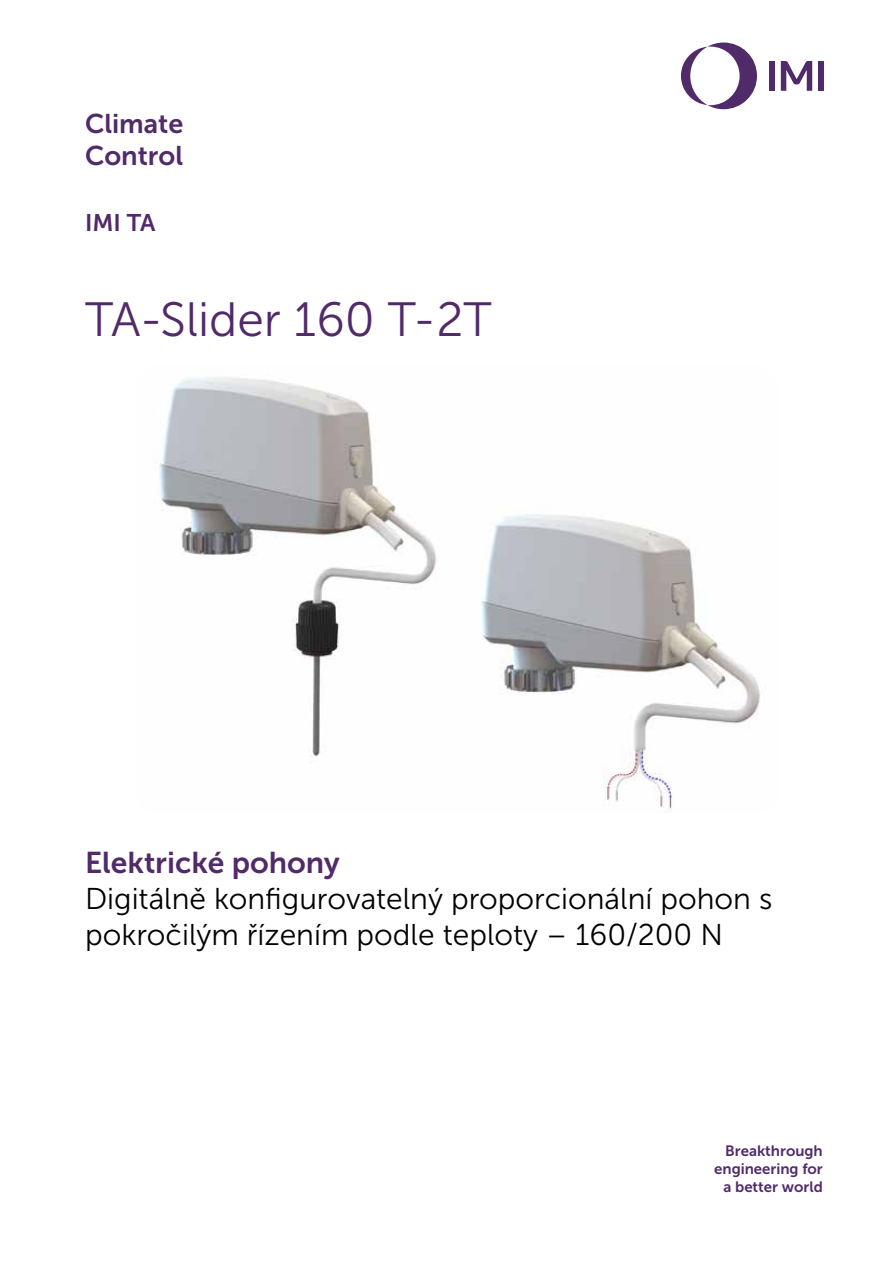
<style>
.page{position:relative;width:893px;height:1263px;background:#fff}
.page>*{position:absolute;margin:0;border:0;box-sizing:border-box;transform-origin:0 0}
.t1{font:48px "Museo Sans 300";color:#512a6a}
.t2{font:30px/36px "Museo Sans 300";color:#000}
.t3{font:30px "Museo Sans 700";color:#512a6a}
.t4{font:27px/32.4px "Museo Sans 700";color:#512a6a}
.t5{font:24px "Museo Sans 700";color:#512a6a}
.t6{font:15px/18px "Museo Sans 700";color:#512a6a;text-align:right}
</style>
<div class="page">
<svg style="left:681px;top:43px;width:76px;height:66px"></svg>
<div style="left:769px;top:61px;width:6px;height:30px;background:#512a6a"></div>
<div style="left:818px;top:61px;width:6px;height:30px;background:#512a6a"></div>
<svg style="left:781px;top:61px;width:31px;height:30px"></svg>
<img style="left:159px;top:377px;width:601px;height:434px">
<p class="t4" style="left:85px;top:107px;width:100px">Climate<br>Control</p>
<p class="t5" style="left:85px;top:210px;width:72px">IMI TA</p>
<h1 class="t1" style="left:85px;top:293px;width:408px">TA-Slider 160 T-2T</h1>
<p class="t3" style="left:85px;top:846px;width:256px">Elektrické pohony</p>
<p class="t2" style="left:85px;top:881px;width:689px">Digitálně konfigurovatelný proporcionální pohon s pokročilým řízením podle teploty – 160/200 N</p>
<p class="t6" style="left:714px;top:1142px;width:110px">Breakthrough engineering for a better world</p>
</div>
